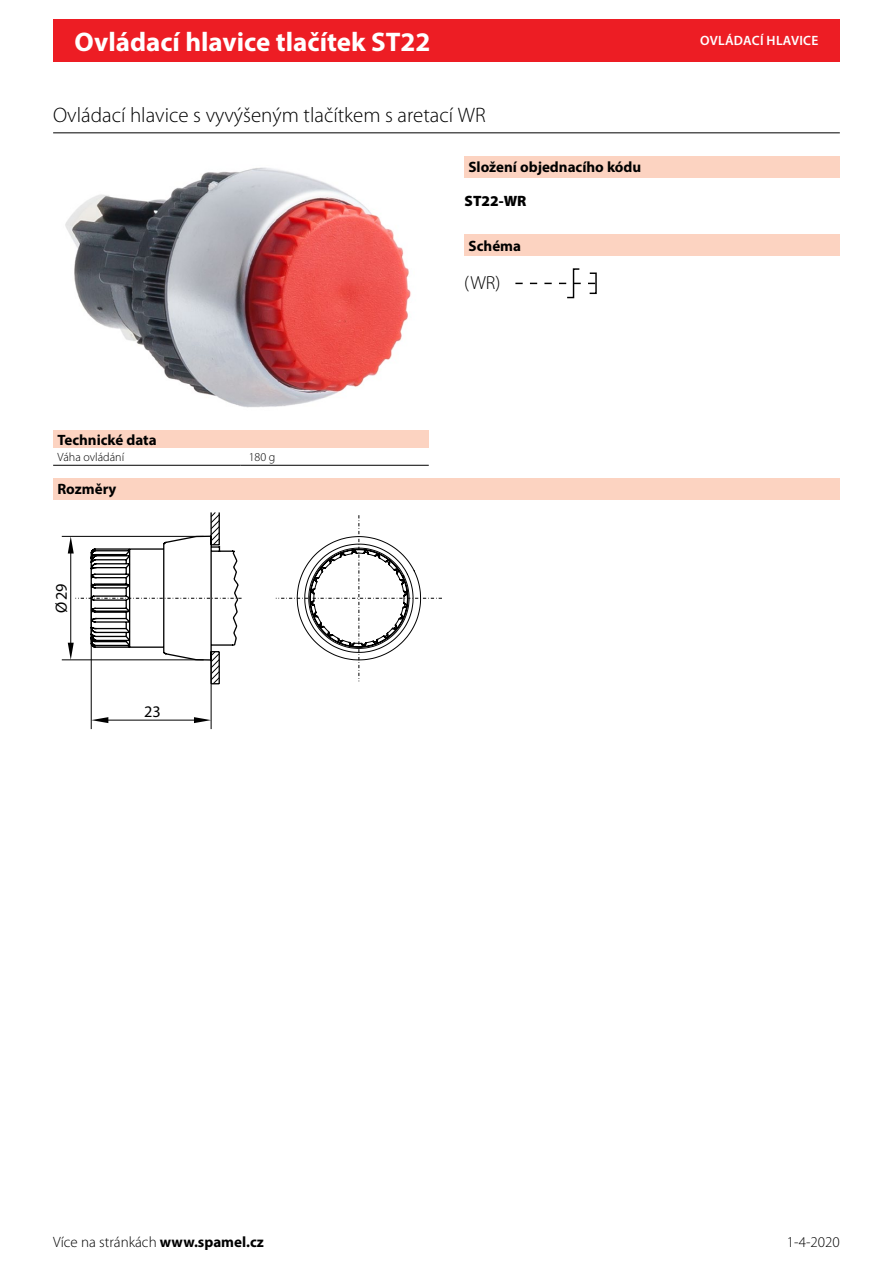
<style>
.page{position:relative;width:893px;height:1263px;background:#fff}
.page>*{position:absolute;margin:0;border:0;box-sizing:border-box;transform-origin:0 0}
.t1{font:700 27px "Myriad Pro";color:#fff}
.t2{font:300 21px "Myriad Pro";color:#000}
.Cecha_schemat_napedu{font:300 18.9px "Myriad Pro";color:#000}
.Cecha_Wymiary{font:16.2px "Myriad Pro";color:#000}
.Überschrift{font:700 15px "Myriad Pro";color:#000}
.t3{font:300 15px "Myriad Pro";color:#000}
.TS_Bestellschlüssel{font:900 15px "Myriad Pro";color:#000}
.t4{font:600 13.5px "Myriad Pro";letter-spacing:.02em;color:#fff}
.Tabellenkörper{font:300 12px "Myriad Pro";color:#000}
.s1{font-weight:700}
</style>
<div class="page">
<div style="left:53px;top:19px;width:787px;height:43px;background:#ed1d24"></div>
<img style="left:65px;top:167px;width:346px;height:241px">
<div style="left:53px;top:431px;width:376px;height:17px;background:#fcd3c1"></div>
<hr style="left:53px;top:465px;width:187px;height:1px;background:#000">
<hr style="left:240px;top:465px;width:189px;height:1px;background:#000">
<div style="left:464px;top:156px;width:376px;height:21px;background:#fcd3c1"></div>
<div style="left:464px;top:234px;width:376px;height:22px;background:#fcd3c1"></div>
<svg style="left:515px;top:268px;width:82px;height:30px"></svg>
<hr style="left:53px;top:132px;width:787px;height:1px;background:#000">
<div style="left:53px;top:478px;width:787px;height:21px;background:#fcd3c1"></div>
<hr style="left:211px;top:660px;width:1px;height:69px;background:#000">
<hr style="left:91px;top:598px;width:1px;height:131px;background:#000">
<hr style="left:105px;top:720px;width:93px;height:1px;background:#000">
<svg style="left:91px;top:717px;width:17px;height:6px"></svg>
<svg style="left:194px;top:717px;width:17px;height:6px"></svg>
<hr style="left:62px;top:536px;width:142px;height:1px;background:#000">
<hr style="left:62px;top:659px;width:142px;height:1px;background:#000">
<svg style="left:68px;top:512px;width:174px;height:173px"></svg>
<svg style="left:276px;top:515px;width:166px;height:166px"></svg>
<h1 class="t1" style="left:74px;top:24px;width:358px">Ovládací hlavice tlačítek ST22</h1>
<p class="t2" style="left:53px;top:104px;width:434px">Ovládací hlavice s vyvýšeným tlačítkem s aretací WR</p>
<p class="Überschrift" style="left:469px;top:158px;width:174px">Složení objednacího kódu</p>
<p class="TS_Bestellschlüssel" style="left:465px;top:191px;width:63px">ST22-WR</p>
<p class="Überschrift" style="left:469px;top:236px;width:54px">Schéma</p>
<p class="Cecha_schemat_napedu" style="left:464px;top:272px;width:38px">(WR)</p>
<p class="Überschrift" style="left:57px;top:430px;width:101px">Technické data</p>
<p class="Tabellenkörper" style="left:57px;top:450px;width:68px">Váha ovládání</p>
<p class="Tabellenkörper" style="left:249px;top:450px;width:28px">180 g</p>
<p class="Überschrift" style="left:57px;top:480px;width:61px">Rozměry</p>
<p class="Cecha_Wymiary" style="left:51px;top:613px;width:31px;rotate:-90deg">Ø29</p>
<p class="Cecha_Wymiary" style="left:144px;top:701px;width:18px">23</p>
<p class="t4" style="left:700px;top:32px;width:120px">OVLÁDACÍ HLAVICE</p>
<p class="t3" style="left:53px;top:1234px;width:212px">Více na stránkách <span class="s1">www.spamel.cz</span></p>
<p class="t3" style="left:787px;top:1234px;width:54px">1-4-2020</p>
</div>
